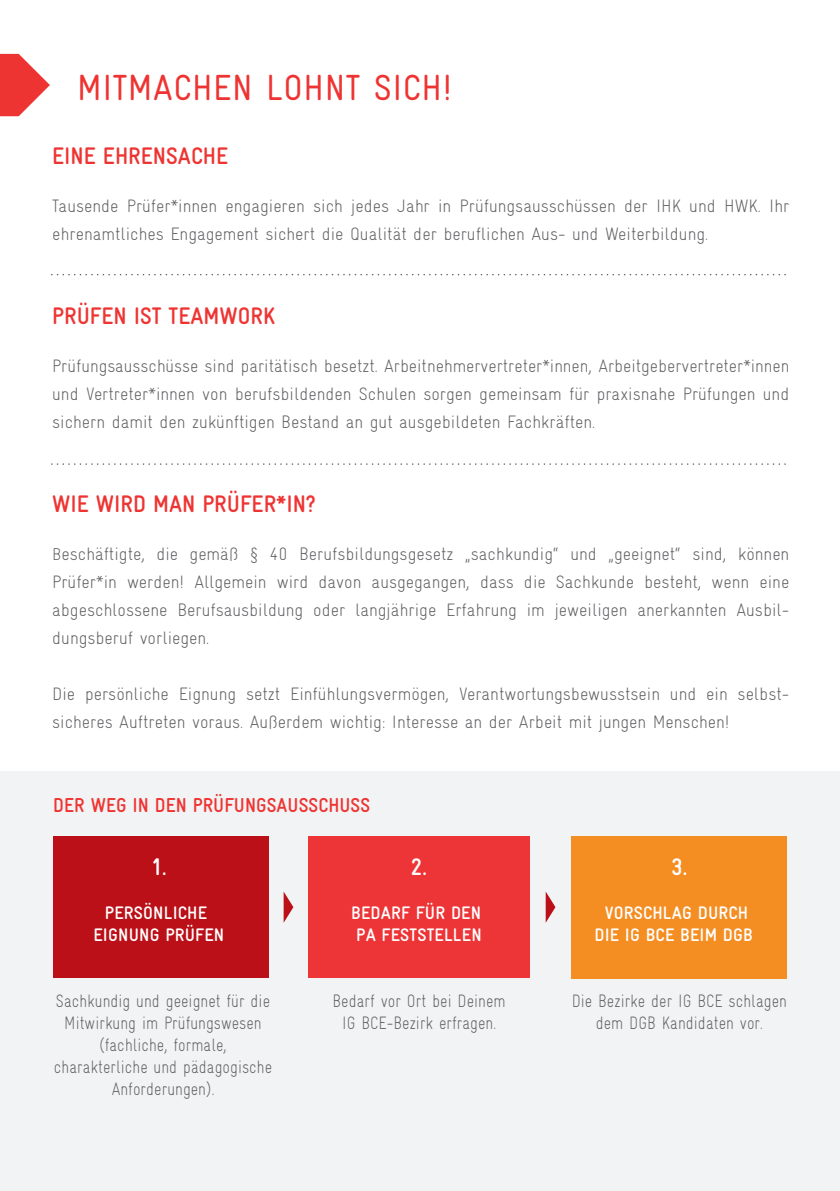
<style>
.page{position:relative;width:840px;height:1191px;background:#fff}
.page>*{position:absolute;margin:0;border:0;box-sizing:border-box;transform-origin:0 0}
.t1{font:condensed 36.4px "Gravur";letter-spacing:.015em;color:#ee3432}
.t2{font:700 condensed 24px "Gravur";color:#ee3432}
.t3{font:700 condensed 24px "Gravur";color:#fff}
.t4{font:700 condensed 20.2px "Gravur";letter-spacing:.005em;color:#ee3432}
.t5{font:700 condensed 18.2px/21.8px "Gravur";letter-spacing:.01em;color:#fff;text-align:center}
.t6{font:300 condensed 18px/28px "Gravur";color:#5f5f62}
.t7{font:300 condensed 18px/22px "Gravur";color:#5f5f62;text-align:center;scale:.89 1}
.s1{font-size:17px}
</style>
<div class="page">
<svg style="left:0;top:54px;width:50px;height:62px"></svg>
<div style="left:0;top:771px;width:839px;height:420px;background:#f2f3f4"></div>
<div style="left:53px;top:836px;width:216px;height:141px;background:#bb1018"></div>
<div style="left:308px;top:836px;width:221px;height:141px;background:#ed3537"></div>
<div style="left:571px;top:836px;width:215px;height:142px;background:#f58e22"></div>
<svg style="left:283px;top:891px;width:10px;height:31px"></svg>
<svg style="left:545px;top:891px;width:10px;height:31px"></svg>
<svg style="left:52px;top:274px;width:734px;height:1px"></svg>
<svg style="left:52px;top:463px;width:734px;height:2px"></svg>
<h1 class="t1" style="left:77px;top:67px;width:376px">MITMACHEN LOHNT SICH!</h1>
<h2 class="t2" style="left:52px;top:142px;width:177px">EINE EHRENSACHE</h2>
<p class="t6" style="left:52px;top:191px;width:738px">Tausende Prüfer*innen engagieren sich jedes Jahr in Prüfungsausschüssen der IHK und HWK. Ihr ehrenamtliches Engagement sichert die Qualität der beruflichen Aus- und Weiterbildung.</p>
<h2 class="t2" style="left:52px;top:302px;width:224px">PRÜFEN IST TEAMWORK</h2>
<p class="t6" style="left:52px;top:351px;width:738px;text-align:justify">Prüfungsausschüsse sind paritätisch besetzt. Arbeitnehmervertreter*innen, Arbeitgebervertreter*innen und Vertreter*innen von berufsbildenden Schulen sorgen gemeinsam für praxisnahe Prüfungen und sichern damit den zukünftigen Bestand an gut ausgebildeten Fachkräften.</p>
<h2 class="t2" style="left:52px;top:490px;width:265px">WIE WIRD MAN PRÜFER*IN?</h2>
<p class="t6" style="left:52px;top:539px;width:738px;text-align:justify"><span class="s1">B</span>eschäftigte, die gemäß § 40 Berufsbildungsgesetz „sachkundig“ und „geeignet“ sind, können Prüfer*in werden! Allgemein wird davon ausgegangen, dass die Sachkunde besteht, wenn eine abgeschlossene Berufsausbildung oder langjährige Erfahrung im jeweiligen anerkannten Ausbil&shy;dungsberuf vorliegen.</p>
<p class="t6" style="left:52px;top:679px;width:738px">Die persönliche Eignung setzt Einfühlungsvermögen, Verantwortungsbewusstsein und ein selbst&shy;sicheres Auftreten voraus. Außerdem wichtig: Interesse an der Arbeit mit jungen Menschen!</p>
<p class="t4" style="left:53px;top:793px;width:318px">DER WEG IN DEN PRÜFUNGSAUSSCHUSS</p>
<h2 class="t3" style="left:151px;top:853px;width:17px">1.</h2>
<p class="t5" style="left:93px;top:901px;width:132px">PERSÖNLICHE<br>EIGNUNG PRÜFEN</p>
<h2 class="t3" style="left:410px;top:853px;width:18px">2.</h2>
<p class="t5" style="left:351px;top:901px;width:132px;text-align:left">BEDARF FÜR DEN<br>PA FESTSTELLEN</p>
<h2 class="t3" style="left:670px;top:853px;width:18px">3.</h2>
<p class="t5" style="left:594px;top:901px;width:160px">VORSCHLAG DURCH<br>DIE IG BCE BEIM DGB</p>
<p class="t7" style="left:54px;top:989px;width:246px">Sachkundig und geeignet für die<br>Mitwirkung im Prüfungswesen (fachliche, formale, charakterliche und pädagogische<br>Anforderungen).</p>
<p class="t7" style="left:332px;top:989px;width:196px">Bedarf vor Ort bei Deinem<br>IG BCE-Bezirk erfragen.</p>
<p class="t7" style="left:571px;top:989px;width:243px">Die Bezirke der IG BCE schlagen dem DGB Kandidaten vor.</p>
</div>
